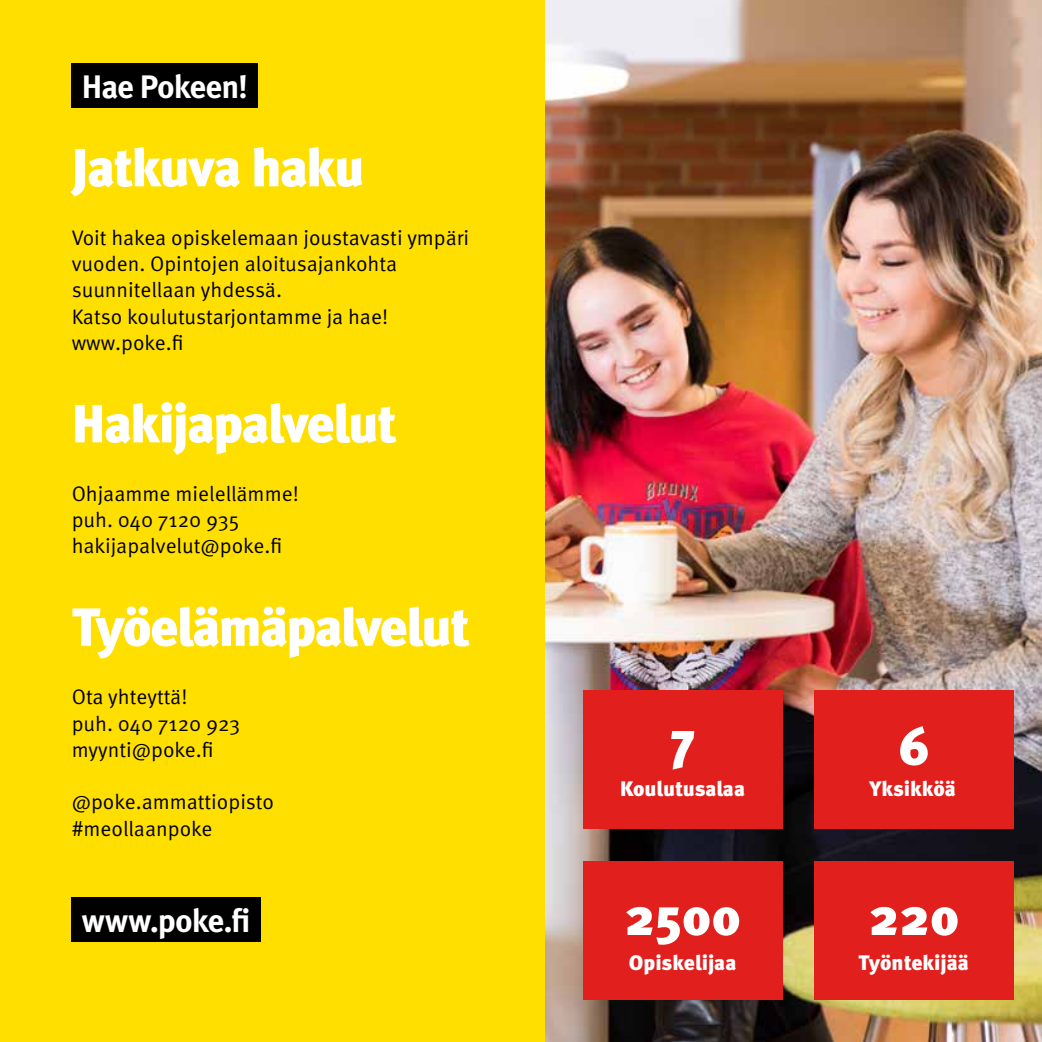
<style>
.page{position:relative;width:1042px;height:1042px;background:#ffdf00}
.page>*{position:absolute;margin:0;border:0;box-sizing:border-box;transform-origin:0 0}
.t1{font:900 53.55px "Meta Pro";letter-spacing:-.035em;color:#fff}
.t2{font:900 52.5px "Meta Pro";color:#fff}
.t3{font:700 32.55px "Meta Pro";letter-spacing:-.03em;color:#fff}
.t4{font:21px/26.2px "Meta Pro Norm";color:#000}
.t5{font:900 21px "Meta Pro";letter-spacing:-.005em;color:#fff}
</style>
<div class="page">
<div style="left:72px;top:63px;width:186px;height:45px;background:#000"></div>
<img style="left:546px;top:0;width:496px;height:1042px">
<div style="left:72px;top:897px;width:189px;height:45px;background:#000"></div>
<div style="left:814px;top:690px;width:200px;height:138px;background:#e11f1d"></div>
<div style="left:583px;top:690px;width:199px;height:138px;background:#e11f1d"></div>
<div style="left:583px;top:861px;width:199px;height:139px;background:#e11f1d"></div>
<div style="left:814px;top:861px;width:200px;height:139px;background:#e11f1d"></div>
<h3 class="t3" style="left:82px;top:61px;width:168px">Hae Pokeen!</h3>
<h1 class="t1" style="left:72px;top:125px;width:294px">Jatkuva haku</h1>
<p class="t4" style="left:72px;top:223px;width:399px">Voit hakea opiskelemaan joustavasti ympäri vuoden. Opintojen aloitusajankohta suunnitellaan yhdessä.<br>Katso koulutustarjontamme ja hae! www.poke.fi</p>
<h1 class="t1" style="left:72px;top:381px;width:327px">Hakijapalvelut</h1>
<p class="t4" style="left:72px;top:479px;width:229px">Ohjaamme mielellämme! puh. 040 7120 935 hakijapalvelut@poke.fi</p>
<h1 class="t1" style="left:72px;top:585px;width:400px">Työelämäpalvelut</h1>
<p class="t4" style="left:72px;top:683px;width:170px">Ota yhteyttä!<br>puh. 040 7120 923 myynti@poke.fi</p>
<p class="t4" style="left:72px;top:788px;width:204px">@poke.ammattiopisto #meollaanpoke</p>
<h3 class="t3" style="left:82px;top:895px;width:170px">www.poke.fi</h3>
<h2 class="t2" style="left:670px;top:699px;width:26px">7</h2>
<p class="t5" style="left:620px;top:772px;width:127px">Koulutusalaa</p>
<h2 class="t2" style="left:898px;top:704px;width:33px">6</h2>
<p class="t5" style="left:869px;top:772px;width:88px">Yksikköä</p>
<h2 class="t2" style="left:624px;top:875px;width:118px">2500</h2>
<h2 class="t2" style="left:868px;top:875px;width:92px">220</h2>
<p class="t5" style="left:629px;top:946px;width:109px">Opiskelijaa</p>
<p class="t5" style="left:858px;top:946px;width:112px">Työntekijää</p>
</div>
